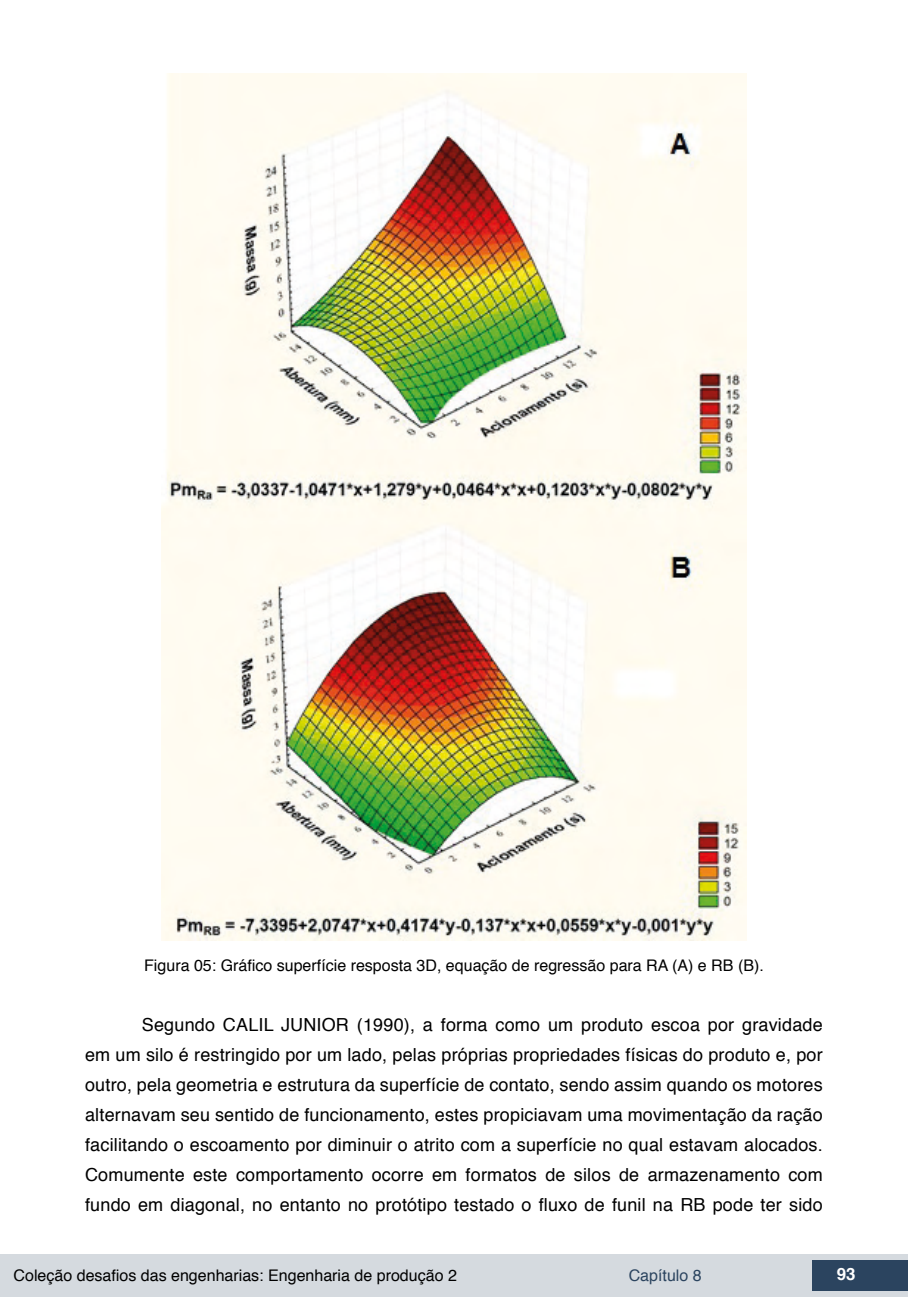
<style>
.page{position:relative;width:908px;height:1304px;background:#fff}
.page>*{position:absolute;margin:0;border:0;box-sizing:border-box;transform-origin:0 0}
.t1{font:18px/30px "Helvetica";letter-spacing:.01em;color:#000;text-align:justify}
.t2{font:700 16.8px "Helvetica";color:#fff}
.t3{font:16px "Helvetica";color:#000}
.t4{font:16px "Helvetica";color:#2b445f}
</style>
<div class="page">
<div style="left:0;top:1254px;width:906px;height:43px;background:#d5dadf"></div>
<div style="left:812px;top:1261px;width:95px;height:30px;background:#2b445f"></div>
<img style="left:161px;top:74px;width:585px;height:866px">
<p class="t3" style="left:144px;top:953px;width:620px">Figura 05: Gráfico superfície resposta 3D, equação de regressão para RA (A) e RB (B).</p>
<p class="t1" style="left:85px;top:1010px;width:738px;text-indent:57px">Segundo CALIL JUNIOR (1990), a forma como um produto escoa por gravidade em um silo é restringido por um lado, pelas próprias propriedades físicas do produto e, por outro, pela geometria e estrutura da superfície de contato, sendo assim quando os motores alternavam seu sentido de funcionamento, estes propiciavam uma movimentação da ração facilitando o escoamento por diminuir o atrito com a superfície no qual estavam alocados.<br>Comumente este comportamento ocorre em formatos de silos de armazenamento com fundo em diagonal, no entanto no protótipo testado o fluxo de funil na RB pode ter sido</p>
<p class="t3" style="left:14px;top:1263px;width:444px">Coleção desafios das engenharias: Engenharia de produção 2</p>
<p class="t4" style="left:628px;top:1263px;width:74px">Capítulo 8</p>
<p class="t2" style="left:836px;top:1261px;width:20px">93</p>
</div>
